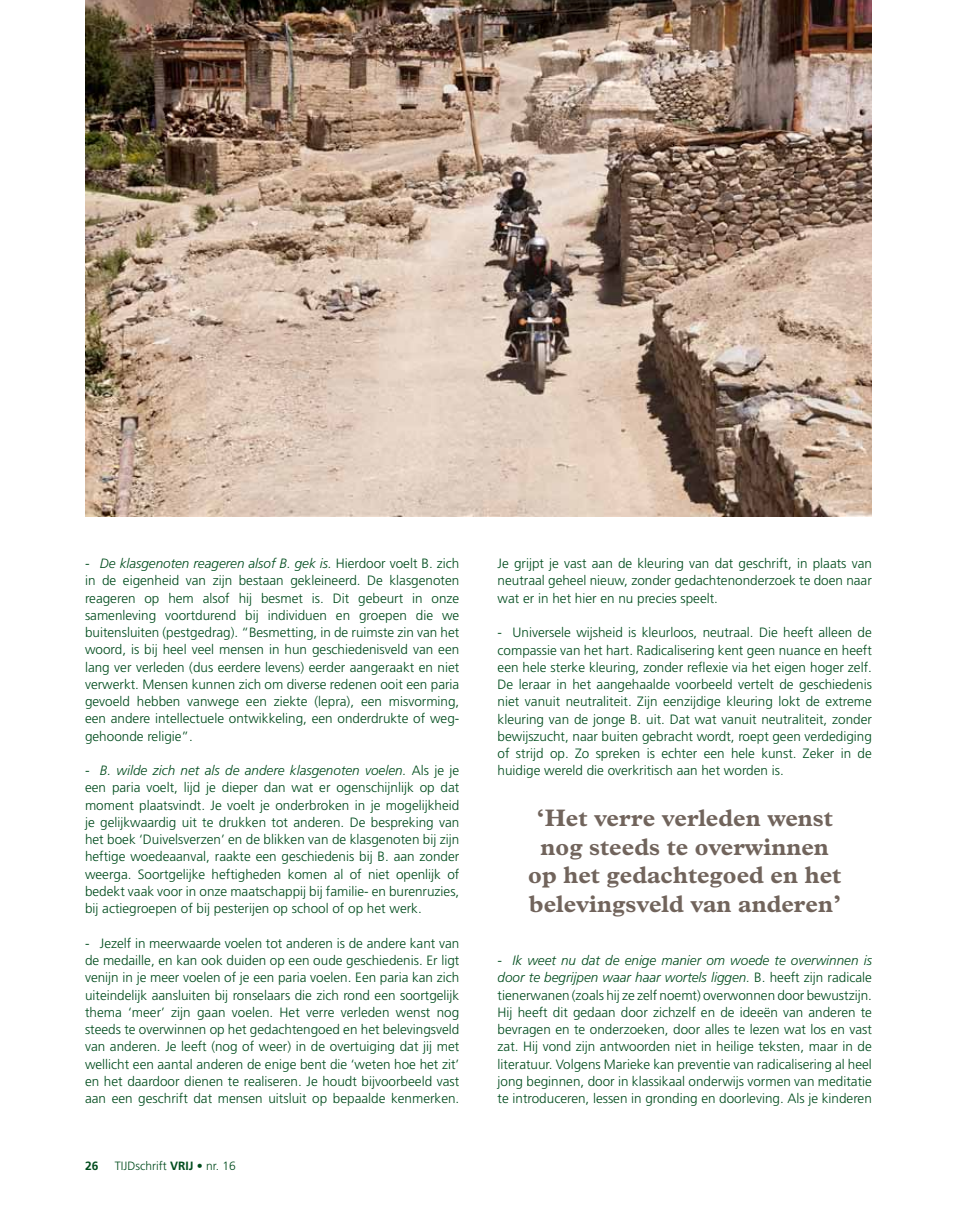
<style>
.page{position:relative;width:957px;height:1212px;background:#fff}
.page>*{position:absolute;margin:0;border:0;box-sizing:border-box;transform-origin:0 0}
.t1{font:700 24px/28.5px "Plantin Std";color:#71645c;text-align:center}
.t2{font:300 13.5px/17.2px "Frutiger LT Std";color:#004c1d;text-align:justify}
.t3{font:300 12px "Frutiger LT Std";color:#004c1d}
.t4{font:700 12px "Frutiger LT Std";color:#004c1d}
.s1{font-style:italic}
.s2{font-weight:700}
</style>
<div class="page">
<img style="left:85px;top:0;width:787px;height:516px">
<p class="t2" style="left:85px;top:555px;width:376px"><span class="s1">- De klasgenoten reageren alsof B. gek is.</span> Hierdoor voelt B. zich in de eigenheid van zijn bestaan gekleineerd. De klasgenoten reageren op hem alsof hij besmet is. Dit gebeurt in onze samenleving voortdurend bij individuen en groepen die we buitensluiten (pestgedrag). “Besmetting, in de ruimste zin van het woord, is bij heel veel mensen in hun geschiedenisveld van een lang ver verleden (dus eerdere levens) eerder aangeraakt en niet verwerkt. Mensen kunnen zich om diverse redenen ooit een paria gevoeld hebben vanwege een ziekte (lepra), een misvorming, een andere intellectuele ontwikkeling, een onderdrukte of weg&shy;gehoonde religie”.</p>
<p class="t2" style="left:85px;top:762px;width:376px"><span class="s1">- B. wilde zich net als de andere klasgenoten voelen.</span> Als je je een paria voelt, lijd je dieper dan wat er ogenschijnlijk op dat moment plaatsvindt. Je voelt je onderbroken in je mogelijkheid je gelijkwaardig uit te drukken tot anderen. De bespreking van het boek ‘Duivelsverzen’ en de blikken van de klasgenoten bij zijn heftige woedeaanval, raakte een geschiedenis bij B. aan zonder weerga. Soortgelijke heftigheden komen al of niet openlijk of bedekt vaak voor in onze maatschappij bij familie- en burenruzies, bij actiegroepen of bij pesterijen op school of op het werk.</p>
<p class="t2" style="left:85px;top:935px;width:376px">- Jezelf in meerwaarde voelen tot anderen is de andere kant van de medaille, en kan ook duiden op een oude geschiedenis. Er ligt venijn in je meer voelen of je een paria voelen. Een paria kan zich uiteindelijk aansluiten bij ronselaars die zich rond een soortgelijk thema ‘meer’ zijn gaan voelen. Het verre verleden wenst nog steeds te overwinnen op het gedachtengoed en het belevingsveld van anderen. Je leeft (nog of weer) in de overtuiging dat jij met wellicht een aantal anderen de enige bent die ‘weten hoe het zit’ en het daardoor dienen te realiseren. Je houdt bijvoorbeeld vast aan een geschrift dat mensen uitsluit op bepaalde kenmerken.</p>
<p class="t4" style="left:85px;top:1159px;width:15px">26</p>
<p class="t3" style="left:115px;top:1159px;width:122px">TIJDschrift <span class="s2">VRIJ</span> • nr. 16</p>
<p class="t2" style="left:497px;top:555px;width:376px">Je grijpt je vast aan de kleuring van dat geschrift, in plaats van neutraal geheel nieuw, zonder gedachtenonderzoek te doen naar wat er in het hier en nu precies speelt.</p>
<p class="t2" style="left:497px;top:624px;width:376px">- Universele wijsheid is kleurloos, neutraal. Die heeft alleen de compassie van het hart. Radicalisering kent geen nuance en heeft een hele sterke kleuring, zonder reflexie via het eigen hoger zelf.<br>De leraar in het aangehaalde voorbeeld vertelt de geschiedenis niet vanuit neutraliteit. Zijn eenzijdige kleuring lokt de extreme kleuring van de jonge B. uit. Dat wat vanuit neutraliteit, zonder bewijszucht, naar buiten gebracht wordt, roept geen verdediging of strijd op. Zo spreken is echter een hele kunst. Zeker in de huidige wereld die overkritisch aan het worden is.</p>
<h1 class="t1" style="left:528px;top:804px;width:314px">‘Het verre verleden wenst nog steeds te overwinnen op het gedachtegoed en het belevingsveld van anderen’</h1>
<p class="t2" style="left:497px;top:952px;width:376px"><span class="s1">- Ik weet nu dat de enige manier om woede te overwinnen is door te begrijpen waar haar wortels liggen.</span> B. heeft zijn radicale tienerwanen (zoals hij ze zelf noemt) overwonnen door bewustzijn.<br>Hij heeft dit gedaan door zichzelf en de ideeën van anderen te bevragen en te onderzoeken, door alles te lezen wat los en vast zat. Hij vond zijn antwoorden niet in heilige teksten, maar in de literatuur. Volgens Marieke kan preventie van radicalisering al heel jong beginnen, door in klassikaal onderwijs vormen van meditatie te introduceren, lessen in gronding en doorleving. Als je kinderen</p>
</div>
